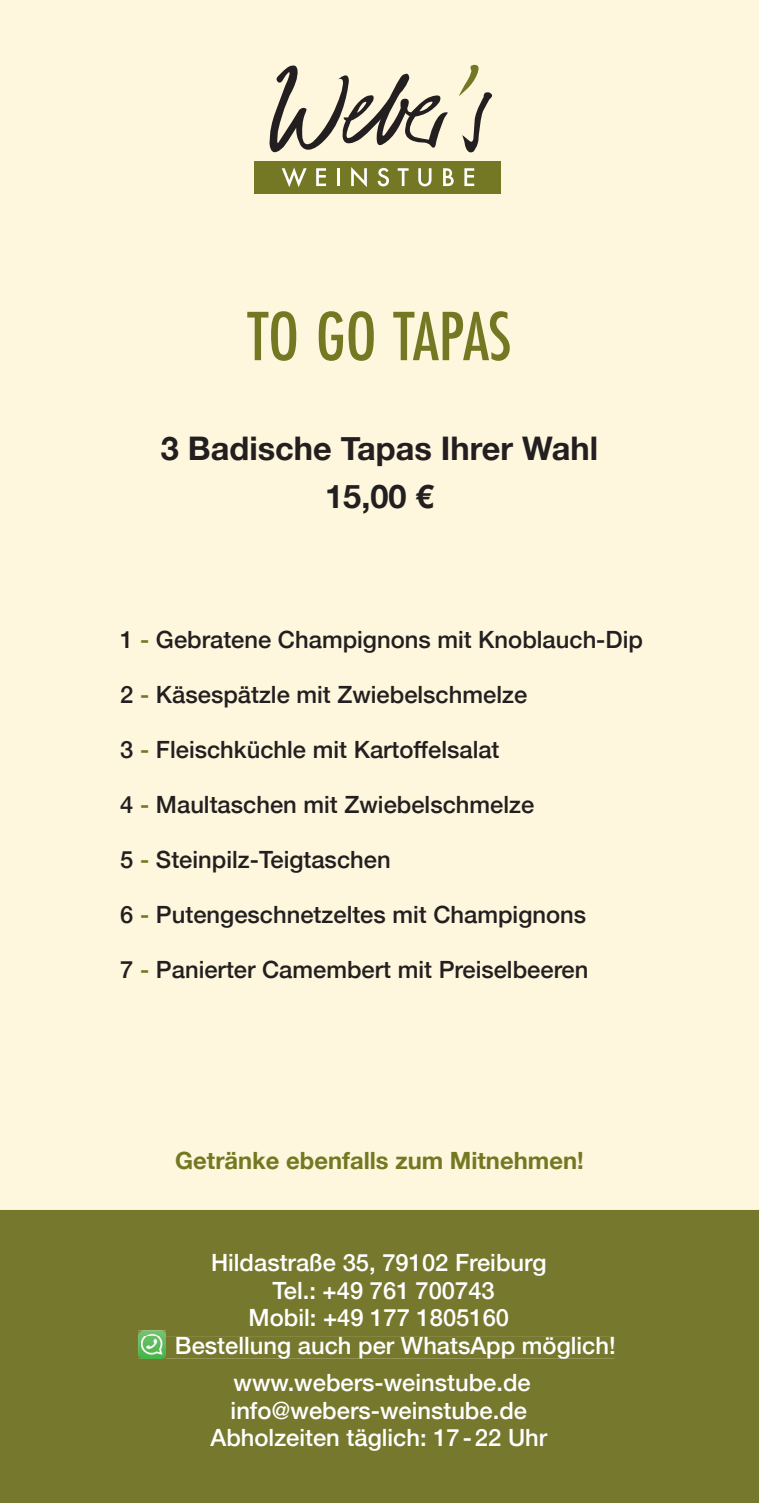
<style>
.page{position:relative;width:759px;height:1503px;background:#fff}
.page>*{position:absolute;margin:0;border:0;box-sizing:border-box;transform-origin:0 0}
.t1{font:500 72.5px "Futura PT Cond";letter-spacing:-.01em;color:#757823}
.t2{font:700 32.5px/47.5px "Helvetica Neue";color:#231f20;text-align:center}
.t3{font:500 23.75px "Helvetica Neue";color:#231f20}
.t4{font:500 23.75px/27.5px "Helvetica Neue";color:#fff;text-align:center}
.t5{font:700 23.75px "Helvetica Neue";color:#757823}
.s1{color:#757823}
</style>
<div class="page">
<div style="left:0;top:0;width:758px;height:1502px;background:#fef7dd"></div>
<div style="left:254px;top:161px;width:247px;height:32px;background:#747723"></div>
<svg style="left:281px;top:167px;width:25px;height:20px"></svg>
<svg style="left:316px;top:168px;width:10px;height:18px"></svg>
<svg style="left:337px;top:168px;width:2px;height:18px"></svg>
<svg style="left:351px;top:167px;width:16px;height:20px"></svg>
<svg style="left:377px;top:168px;width:12px;height:18px"></svg>
<svg style="left:397px;top:168px;width:11px;height:18px"></svg>
<svg style="left:418px;top:168px;width:13px;height:18px"></svg>
<svg style="left:443px;top:168px;width:10px;height:18px"></svg>
<svg style="left:464px;top:168px;width:10px;height:18px"></svg>
<svg style="left:459px;top:65px;width:34px;height:88px"></svg>
<svg style="left:269px;top:65px;width:179px;height:88px"></svg>
<div style="left:0;top:1210px;width:758px;height:292px;background:#76782e"></div>
<div style="left:166px;top:1336px;width:447px;height:22px;background:#76782e"></div>
<img style="left:138px;top:1330px;width:28px;height:28px">
<img style="left:142px;top:1336px;width:24px;height:22px">
<h1 class="t1" style="left:247px;top:293px;width:265px">TO GO TAPAS</h1>
<h2 class="t2" style="left:161px;top:425px;width:438px">3 Badische Tapas Ihrer Wahl<br>15,00 €</h2>
<p class="t3" style="left:120px;top:620px;width:524px">1 <span class="s1">-</span> Gebratene Champignons mit Knoblauch-Dip</p>
<p class="t3" style="left:120px;top:675px;width:408px">2 <span class="s1">-</span> Käsespätzle mit Zwiebelschmelze</p>
<p class="t3" style="left:120px;top:730px;width:380px">3 <span class="s1">-</span> Fleischküchle mit Kartoffelsalat</p>
<p class="t3" style="left:120px;top:785px;width:415px">4 <span class="s1">-</span> Maultaschen mit Zwiebelschmelze</p>
<p class="t3" style="left:120px;top:840px;width:272px">5 <span class="s1">-</span> Steinpilz-Teigtaschen</p>
<p class="t3" style="left:120px;top:895px;width:467px">6 <span class="s1">-</span> Putengeschnetzeltes mit Champignons</p>
<p class="t3" style="left:120px;top:950px;width:469px">7 <span class="s1">-</span> Panierter Camembert mit Preiselbeeren</p>
<p class="t5" style="left:175px;top:1141px;width:410px">Getränke ebenfalls zum Mitnehmen!</p>
<p class="t4" style="left:211px;top:1247px;width:337px">Hildastraße 35, 79102 Freiburg</p>
<p class="t4" style="left:272px;top:1274px;width:224px">Tel.: +49 761 700743</p>
<p class="t4" style="left:248px;top:1302px;width:262px">Mobil: +49 177 1805160</p>
<p class="t4" style="left:175px;top:1329px;width:442px">Bestellung auch per WhatsApp möglich!</p>
<p class="t4" style="left:210px;top:1367px;width:338px">www.webers-weinstube.de info@webers-weinstube.de<br>Abholzeiten täglich: 17 - 22 Uhr</p>
</div>
